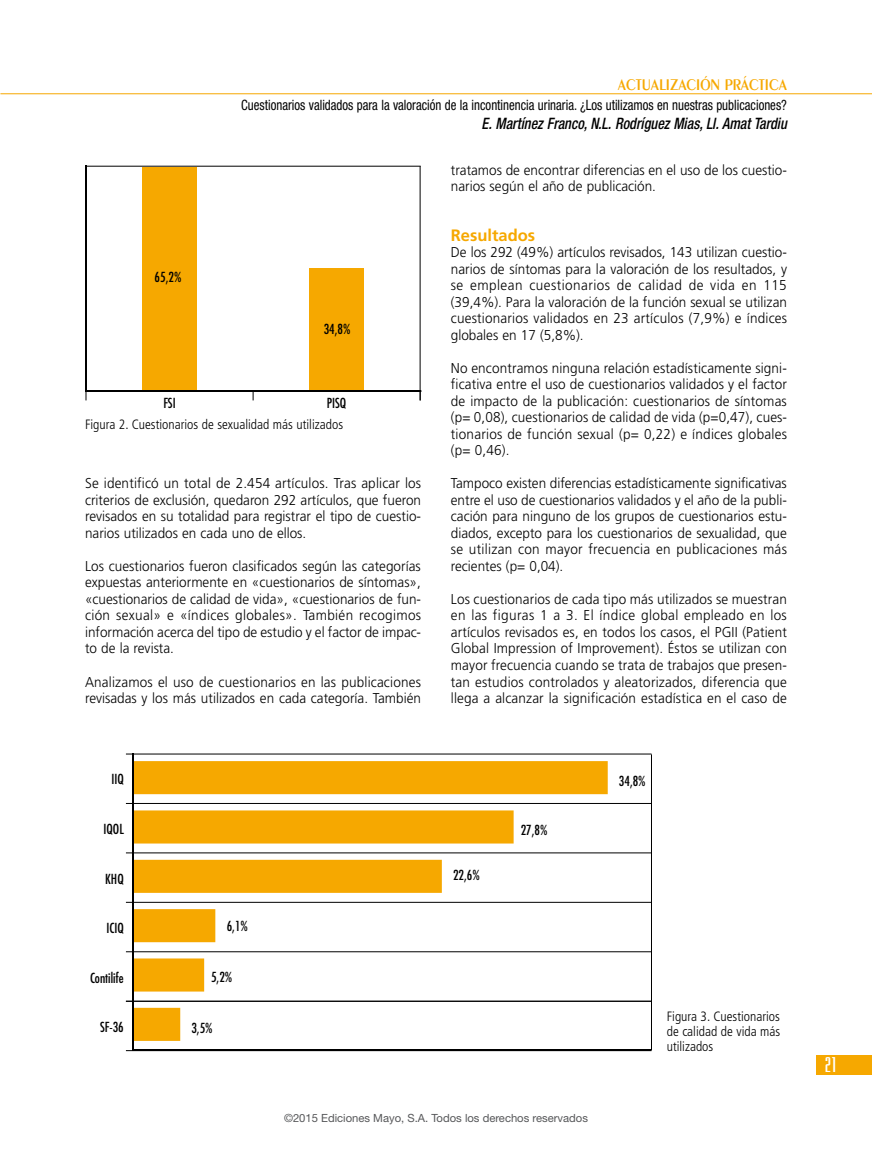
<style>
.page{position:relative;width:872px;height:1149px;background:#fff}
.page>*{position:absolute;margin:0;border:0;box-sizing:border-box;transform-origin:0 0}
.t1{font:700 condensed 18px "Briem Akademi Std";color:#fff}
.t2{font:600 16.5px "Peignot LT Std";color:#f6a800;scale:.9 1}
.t3{font:700 16.5px "Frutiger LT Std";color:#f6a800}
.t4{font:italic 500 condensed 15.75px "Helvetica Neue LT Std";color:#000;scale:.9 1}
.t5{font:300 14.25px/16.5px "Frutiger LT Std";color:#000;text-align:justify;scale:.95 1}
.t6{font:condensed 14.25px "Helvetica Neue LT Std";color:#000;scale:.9 1}
.t7{font:300 condensed 13.5px/15px "Frutiger LT Std";color:#000;text-align:justify}
.t8{font:condensed 13.5px "Futura Std";color:#000}
.t9{font:11.25px "Helvetica Neue LT Std";color:#57585a}
</style>
<div class="page">
<hr style="left:0;top:93px;width:872px;height:1px;background:#f6a800">
<div style="left:816px;top:1055px;width:56px;height:19px;background:#f6a800"></div>
<svg style="left:85px;top:165px;width:337px;height:227px"></svg>
<hr style="left:126px;top:753px;width:525px;height:1px;background:#000">
<hr style="left:126px;top:802px;width:525px;height:1px;background:#000">
<hr style="left:126px;top:852px;width:525px;height:1px;background:#000">
<hr style="left:126px;top:901px;width:525px;height:1px;background:#000">
<hr style="left:126px;top:951px;width:525px;height:1px;background:#000">
<hr style="left:126px;top:1049px;width:525px;height:1px;background:#000">
<hr style="left:126px;top:1000px;width:526px;height:1px;background:#000">
<svg style="left:131px;top:753px;width:521px;height:298px"></svg>
<p class="t2" style="left:618px;top:75px;width:189px">ACTUALIZACIÓN PRÁCTICA</p>
<p class="t6" style="left:241px;top:97px;width:607px">Cuestionarios validados para la valoración de la incontinencia urinaria. ¿Los utilizamos en nuestras publicaciones?</p>
<p class="t4" style="left:481px;top:114px;width:341px">E. Martínez Franco, N.L. Rodríguez Mias, Ll. Amat Tardiu</p>
<p class="t8" style="left:155px;top:269px;width:28px">65,2%</p>
<p class="t8" style="left:324px;top:321px;width:28px">34,8%</p>
<p class="t8" style="left:163px;top:394px;width:14px">FSI</p>
<p class="t8" style="left:327px;top:394px;width:21px">PISQ</p>
<p class="t7" style="left:85px;top:417px;width:259px">Figura 2. Cuestionarios de sexualidad más utilizados</p>
<p class="t5" style="left:85px;top:475px;width:355px">Se identificó un total de 2.454 artículos. Tras aplicar los criterios de exclusión, quedaron 292 artículos, que fueron revisados en su totalidad para registrar el tipo de cuestio&shy;narios utilizados en cada uno de ellos.</p>
<p class="t5" style="left:85px;top:557px;width:355px">Los cuestionarios fueron clasificados según las categorías expuestas anteriormente en «cuestionarios de síntomas», «cuestionarios de calidad de vida», «cuestionarios de fun&shy;ción sexual» e «índices globales». También recogimos información acerca del tipo de estudio y el factor de impac&shy;to de la revista.</p>
<p class="t5" style="left:85px;top:673px;width:355px">Analizamos el uso de cuestionarios en las publicaciones revisadas y los más utilizados en cada categoría. También</p>
<p class="t8" style="left:111px;top:771px;width:14px">IIQ</p>
<p class="t8" style="left:103px;top:820px;width:22px">IQOL</p>
<p class="t8" style="left:105px;top:870px;width:20px">KHQ</p>
<p class="t8" style="left:106px;top:919px;width:19px">ICIQ</p>
<p class="t8" style="left:90px;top:969px;width:35px">Contilife</p>
<p class="t8" style="left:100px;top:1018px;width:25px">SF-36</p>
<p class="t8" style="left:227px;top:917px;width:23px">6,1%</p>
<p class="t8" style="left:211px;top:968px;width:23px">5,2%</p>
<p class="t8" style="left:191px;top:1019px;width:23px">3,5%</p>
<p class="t5" style="left:451px;top:161px;width:355px">tratamos de encontrar diferencias en el uso de los cuestio&shy;narios según el año de publicación.</p>
<p class="t3" style="left:451px;top:225px;width:86px">Resultados</p>
<p class="t5" style="left:451px;top:244px;width:355px">De los 292 (49%) artículos revisados, 143 utilizan cuestio&shy;narios de síntomas para la valoración de los resultados, y se emplean cuestionarios de calidad de vida en 115 (39,4%). Para la valoración de la función sexual se utilizan cuestionarios validados en 23 artículos (7,9%) e índices globales en 17 (5,8%).</p>
<p class="t5" style="left:451px;top:359px;width:355px">No encontramos ninguna relación estadísticamente signi&shy;ficativa entre el uso de cuestionarios validados y el factor de impacto de la publicación: cuestionarios de síntomas (p= 0,08), cuestionarios de calidad de vida (p=0,47), cues&shy;tionarios de función sexual (p= 0,22) e índices globales (p= 0,46).</p>
<p class="t5" style="left:451px;top:475px;width:355px">Tampoco existen diferencias estadísticamente significativas entre el uso de cuestionarios validados y el año de la publi&shy;cación para ninguno de los grupos de cuestionarios estu&shy;diados, excepto para los cuestionarios de sexualidad, que se utilizan con mayor frecuencia en publicaciones más recientes (p= 0,04).</p>
<p class="t5" style="left:451px;top:590px;width:355px">Los cuestionarios de cada tipo más utilizados se muestran en las figuras 1 a 3. El índice global empleado en los artículos revisados es, en todos los casos, el PGII (Patient Global Impression of Improvement). Éstos se utilizan con mayor frecuencia cuando se trata de trabajos que presen&shy;tan estudios controlados y aleatorizados, diferencia que llega a alcanzar la significación estadística en el caso de</p>
<p class="t8" style="left:453px;top:867px;width:28px">22,6%</p>
<p class="t8" style="left:521px;top:821px;width:28px">27,8%</p>
<p class="t8" style="left:619px;top:772px;width:28px">34,8%</p>
<p class="t7" style="left:666px;top:1008px;width:115px">Figura 3. Cuestionarios de calidad de vida más utilizados</p>
<p class="t9" style="left:284px;top:1111px;width:305px">©2015 Ediciones Mayo, S.A. Todos los derechos reservados</p>
<p class="t1" style="left:825px;top:1054px;width:13px">21</p>
</div>
